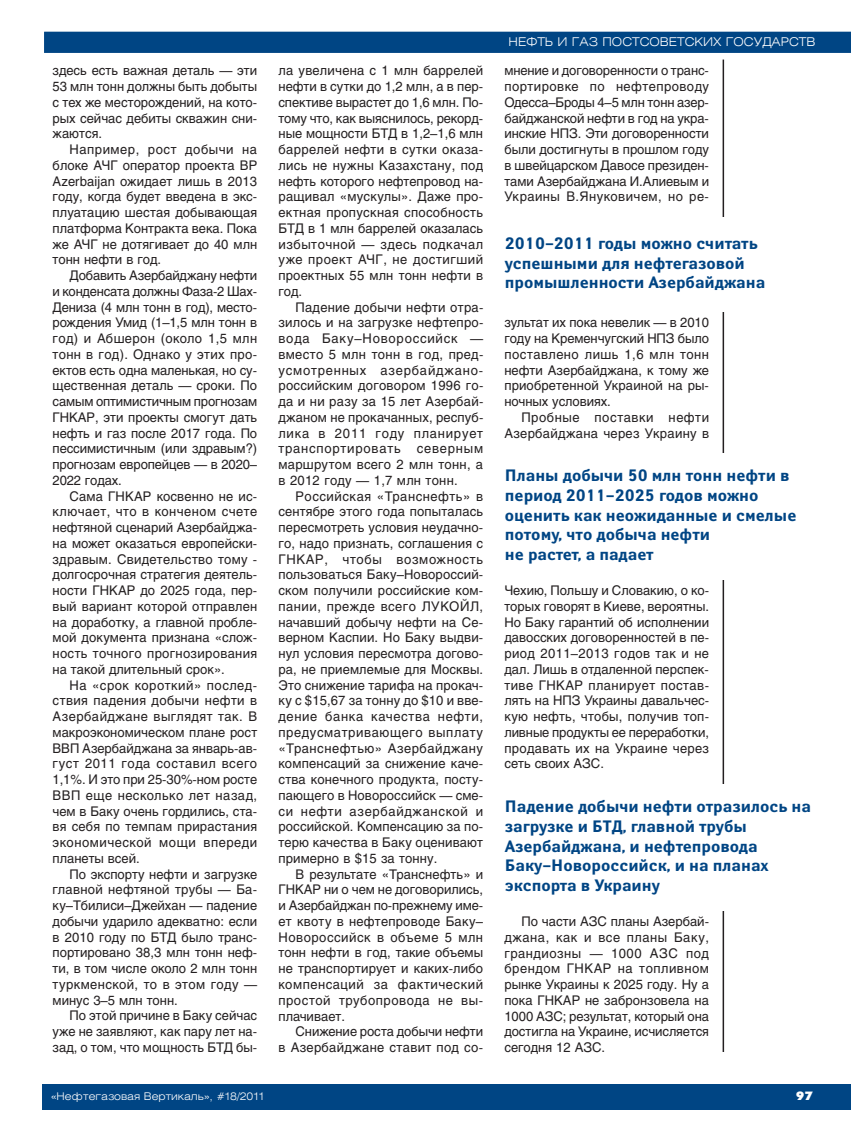
<style>
.page{position:relative;width:851px;height:1127px;background:#fff}
.page>*{position:absolute;margin:0;border:0;box-sizing:border-box;transform-origin:0 0}
.t1{font:700 16.5px/19.8px "Yanus C";color:#004584}
.t2{font:13.2px/15.8px "Helios";color:#231f20;text-align:justify}
.t3{font:13.2px/15.8px "Helios";letter-spacing:.02em;color:#231f20;text-align:right}
.t4{font:300 12px "Helios Ext";color:#fff}
.t5{font:12px "Futura Futuris XC";color:#fff}
.t6{font:300 10.5px "Helios Ext";color:#fff}
</style>
<div class="page">
<div style="left:43px;top:1084px;width:807px;height:26px;background:#004584"></div>
<svg style="left:44px;top:31px;width:806px;height:22px;background:#084b88"></svg>
<hr style="left:722px;top:60px;width:2px;height:992px;background:#231f20">
<div style="left:505px;top:217px;width:311px;height:95px;background:#fff"></div>
<div style="left:505px;top:453px;width:311px;height:126px;background:#fff"></div>
<div style="left:505px;top:784px;width:311px;height:126px;background:#fff"></div>
<p class="t2" style="left:53px;top:64px;width:206px">здесь есть важная деталь — эти 53 млн тонн должны быть добыты с тех же месторождений, на кото&shy;рых сейчас дебиты скважин сни&shy;жаются.</p>
<p class="t2" style="left:53px;top:143px;width:206px;text-indent:17px">Например, рост добычи на блоке АЧГ оператор проекта ВР Azerbaijan ожидает лишь в 2013 году, когда будет введена в экс&shy;плуатацию шестая добывающая платформа Контракта века. Пока же АЧГ не дотягивает до 40 млн тонн нефти в год.</p>
<p class="t2" style="left:53px;top:269px;width:206px;text-indent:17px">Добавить Азербайджану нефти и конденсата должны Фаза-2 Шах-Дениза (4 млн тонн в год), место&shy;рождения Умид (1–1,5 млн тонн в год) и Абшерон (около 1,5 млн тонн в год). Однако у этих про&shy;ектов есть одна маленькая, но су&shy;щественная деталь — сроки. По самым оптимистичным прогнозам ГНКАР, эти проекты смогут дать нефть и газ после 2017 года. По пессимистичным (или здравым?) прогнозам европейцев — в 2020– 2022 годах.</p>
<p class="t2" style="left:53px;top:489px;width:206px;text-indent:17px">Сама ГНКАР косвенно не ис&shy;ключает, что в конченом счете нефтяной сценарий Азербайджа&shy;на может оказаться европейски&shy;здравым. Свидетельство тому - долгосрочная стратегия деятель&shy;ности ГНКАР до 2025 года, пер&shy;вый вариант которой отправлен на доработку, а главной пробле&shy;мой документа признана «слож&shy;ность точного прогнозирования на такой длительный срок».</p>
<p class="t2" style="left:53px;top:678px;width:206px;text-indent:17px">На «срок короткий» послед&shy;ствия падения добычи нефти в Азербайджане выглядят так. В макроэкономическом плане рост ВВП Азербайджана за январь-ав&shy;густ 2011 года составил всего 1,1%. И это при 25-30%-ном росте ВВП еще несколько лет назад, чем в Баку очень гордились, ста&shy;вя себя по темпам прирастания экономической мощи впереди планеты всей.</p>
<p class="t2" style="left:53px;top:867px;width:206px;text-indent:17px">По экспорту нефти и загрузке главной нефтяной трубы — Ба&shy;ку–Тбилиси–Джейхан — падение добычи ударило адекватно: если в 2010 году по БТД было транс&shy;портировано 38,3 млн тонн неф&shy;ти, в том числе около 2 млн тонн туркменской, то в этом году — минус 3–5 млн тонн.</p>
<p class="t2" style="left:53px;top:1009px;width:206px;text-indent:17px">По этой причине в Баку сейчас уже не заявляют, как пару лет на&shy;зад, о том, что мощность БТД бы-</p>
<p class="t6" style="left:51px;top:1092px;width:214px">«Нефтегазовая Вертикаль», #18/2011</p>
<p class="t2" style="left:278px;top:64px;width:206px">ла увеличена с 1 млн баррелей нефти в сутки до 1,2 млн, а в пер&shy;спективе вырастет до 1,6 млн. По&shy;тому что, как выяснилось, рекорд&shy;ные мощности БТД в 1,2–1,6 млн баррелей нефти в сутки оказа&shy;лись не нужны Казахстану, под нефть которого нефтепровод на&shy;ращивал «мускулы». Даже про&shy;ектная пропускная способность БТД в 1 млн баррелей оказалась избыточной — здесь подкачал уже проект АЧГ, не достигший проектных 55 млн тонн нефти в год.</p>
<p class="t2" style="left:278px;top:300px;width:206px;text-indent:17px">Падение добычи нефти отра&shy;зилось и на загрузке нефтепро&shy;вода Баку–Новороссийск — вместо 5 млн тонн в год, пред&shy;усмотренных азербайджано&shy;российским договором 1996 го&shy;да и ни разу за 15 лет Азербай&shy;джаном не прокачанных, респуб&shy;лика в 2011 году планирует транспортировать северным маршрутом всего 2 млн тонн, а в 2012 году — 1,7 млн тонн.</p>
<p class="t2" style="left:278px;top:489px;width:206px;text-indent:17px">Российская «Транснефть» в сентябре этого года попыталась пересмотреть условия неудачно&shy;го, надо признать, соглашения с ГНКАР, чтобы возможность пользоваться Баку–Новороссий&shy;ском получили российские ком&shy;пании, прежде всего ЛУКОЙЛ, начавший добычу нефти на Се&shy;верном Каспии. Но Баку выдви&shy;нул условия пересмотра догово&shy;ра, не приемлемые для Москвы.<br>Это снижение тарифа на прокач&shy;ку с $15,67 за тонну до $10 и вве&shy;дение банка качества нефти, предусматривающего выплату «Транснефтью» Азербайджану компенсаций за снижение каче&shy;ства конечного продукта, посту&shy;пающего в Новороссийск — сме&shy;си нефти азербайджанской и российской. Компенсацию за по&shy;терю качества в Баку оценивают примерно в $15 за тонну.</p>
<p class="t2" style="left:278px;top:867px;width:206px;text-indent:17px">В результате «Транснефть» и ГНКАР ни о чем не договорились, и Азербайджан по-прежнему име&shy;ет квоту в нефтепроводе Баку– Новороссийск в объеме 5 млн тонн нефти в год, такие объемы не транспортирует и каких-либо компенсаций за фактический простой трубопровода не вы&shy;плачивает.</p>
<p class="t2" style="left:278px;top:1025px;width:206px;text-align:right">Снижение роста добычи нефти<br>в Азербайджане ставит под со-</p>
<p class="t4" style="left:508px;top:37px;width:308px">НЕФТЬ И ГАЗ ПОСТСОВЕТСКИХ ГОСУДАРСТВ</p>
<p class="t2" style="left:504px;top:64px;width:206px">мнение и договоренности о транс&shy;портировке по нефтепроводу Одесса–Броды 4–5 млн тонн азер&shy;байджанской нефти в год на укра&shy;инские НПЗ. Эти договоренности были достигнуты в прошлом году в швейцарском Давосе президен&shy;тами Азербайджана И.Алиевым и Украины В.Януковичем, но ре-</p>
<p class="t1" style="left:505px;top:235px;width:262px">2010–2011 годы можно считать успешными для нефтегазовой промышленности Азербайджана</p>
<p class="t2" style="left:504px;top:316px;width:206px">зультат их пока невелик — в 2010 году на Кременчугский НПЗ было поставлено лишь 1,6 млн тонн нефти Азербайджана, к тому же приобретенной Украиной на ры&shy;ночных условиях.</p>
<p class="t3" style="left:504px;top:411px;width:206px">Пробные поставки нефти<br>Азербайджана через Украину в</p>
<p class="t1" style="left:505px;top:467px;width:293px">Планы добычи 50 млн тонн нефти в период 2011–2025 годов можно оценить как неожиданные и смелые потому, что добыча нефти<br>не растет, а падает</p>
<p class="t2" style="left:504px;top:584px;width:206px">Чехию, Польшу и Словакию, о ко&shy;торых говорят в Киеве, вероятны.<br>Но Баку гарантий об исполнении давосских договоренностей в пе&shy;риод 2011–2013 годов так и не дал. Лишь в отдаленной перспек&shy;тиве ГНКАР планирует постав&shy;лять на НПЗ Украины давальчес&shy;кую нефть, чтобы, получив топ&shy;ливные продукты ее переработки, продавать их на Украине через сеть своих АЗС.</p>
<p class="t1" style="left:505px;top:798px;width:307px">Падение добычи нефти отразилось на загрузке и БТД, главной трубы<br>Азербайджана, и нефтепровода<br>Баку–Новороссийск, и на планах экспорта в Украину</p>
<p class="t2" style="left:504px;top:915px;width:206px;text-indent:17px">По части АЗС планы Азербай&shy;джана, как и все планы Баку, грандиозны — 1000 АЗС под брендом ГНКАР на топливном рынке Украины к 2025 году. Ну а пока ГНКАР не забронзовела на 1000 АЗС; результат, который она достигла на Украине, исчисляется сегодня 12 АЗС.</p>
<p class="t5" style="left:796px;top:1091px;width:18px">97</p>
</div>
